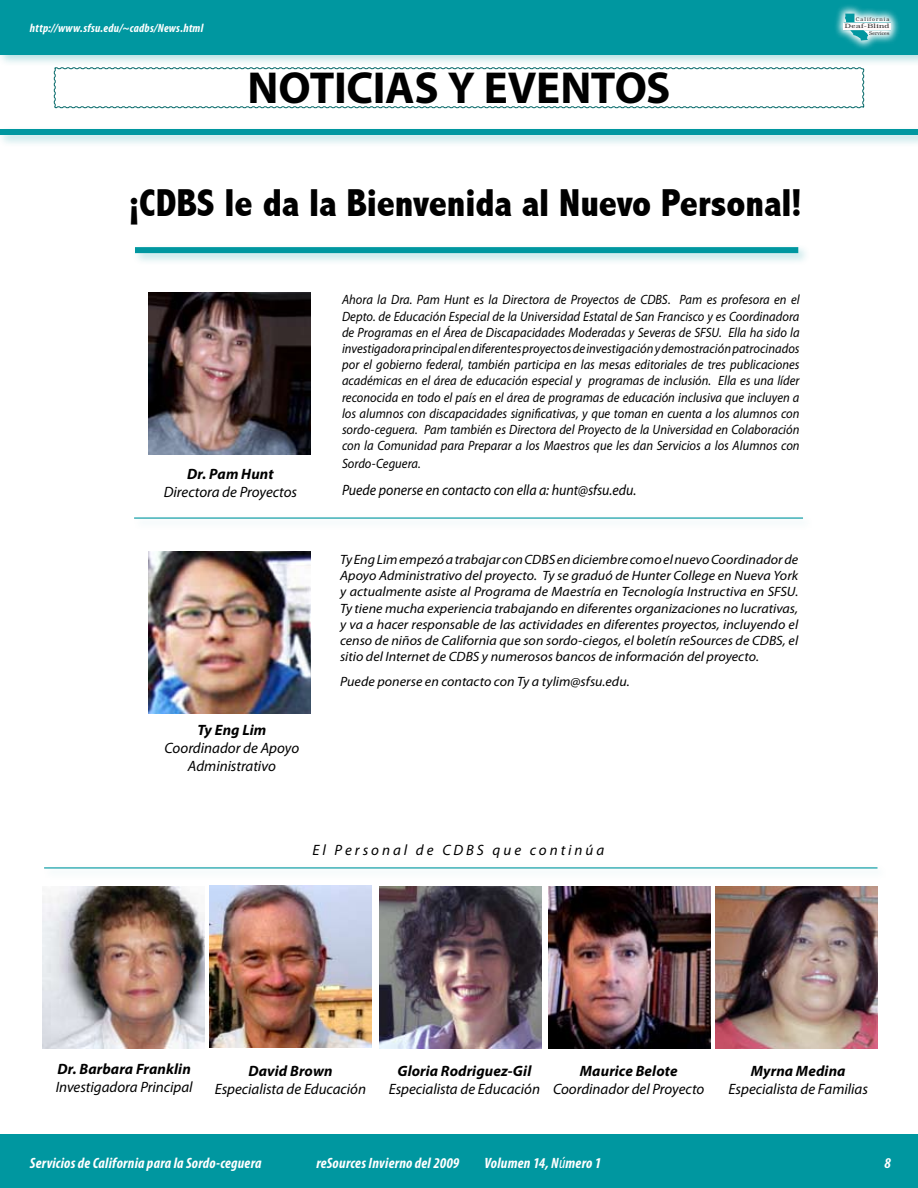
<style>
.page{position:relative;width:918px;height:1188px;background:#fff}
.page>*{position:absolute;margin:0;border:0;box-sizing:border-box;transform-origin:0 0}
.t1{font:700 45px "Myriad Pro";letter-spacing:-.01em;color:#000}
.t2{font:800 condensed 39px "Abadi";letter-spacing:-.005em;color:#000}
.t3{font:italic 15px/18px "Myriad Pro";color:#000;text-align:center}
.t4{font:italic 700 15px "Myriad Pro";letter-spacing:.005em;color:#000}
.t5{font:italic 700 condensed 15px "Myriad Pro";letter-spacing:.015em;color:#fff}
.t6{font:italic 15px "Myriad Pro";color:#000;scale:.93 1}
.t7{font:italic 15px "Myriad Pro";letter-spacing:.2em;color:#000}
.t8{font:italic 13.5px/16.2px "Myriad Pro";color:#000;text-align:justify;scale:.93 1}
.t9{font:italic 13.5px/16.2px "Myriad Pro";color:#000;text-align:justify;scale:1.04 1}
.t10{font:italic 700 condensed 12px "Myriad Pro";letter-spacing:.025em;color:#fff}
.t11{font:300 6.15px "Bookman";letter-spacing:.05em;color:#231f20;scale:1.26 1}
.t12{font:300 5.4px "Bookman";letter-spacing:.2em;color:#231f20;scale:.95 1}
.t13{font:300 5.4px "Bookman";letter-spacing:-.005em;color:#231f20;scale:.94 1}
.s1{font-weight:400;font-size:16.5px;color:#fcfcfc}
</style>
<div class="page">
<div style="left:0;top:0;width:918px;height:67px;background:#0097a0;opacity:.3"></div>
<div style="left:0;top:0;width:918px;height:54px;background:#0097a0"></div>
<svg style="left:835px;top:5px;width:64px;height:44px"></svg>
<svg style="left:845px;top:14px;width:23px;height:26px"></svg>
<hr style="left:844px;top:29px;width:47px;height:1px;background:#0097a0">
<hr style="left:844px;top:22px;width:47px;height:1px;background:#0097a0">
<div style="left:844px;top:23px;width:47px;height:6px;background:#fffafa"></div>
<div style="left:0;top:1134px;width:918px;height:54px;background:#0097a0"></div>
<div style="left:0;top:125px;width:918px;height:22px;background:#0097a0;opacity:.3"></div>
<div style="left:0;top:129px;width:918px;height:6px;background:#0097a0"></div>
<svg style="left:53px;top:67px;width:812px;height:42px"></svg>
<img style="left:148px;top:552px;width:162px;height:162px">
<img style="left:149px;top:293px;width:162px;height:162px">
<img style="left:716px;top:886px;width:162px;height:162px">
<img style="left:549px;top:886px;width:162px;height:162px">
<img style="left:380px;top:886px;width:162px;height:162px">
<img style="left:209px;top:886px;width:162px;height:162px">
<img style="left:42px;top:887px;width:162px;height:162px">
<div style="left:40px;top:864px;width:848px;height:17px;background:#0097a0;opacity:.3"></div>
<hr style="left:44px;top:867px;width:834px;height:1px;background:#0097a0">
<div style="left:130px;top:514px;width:683px;height:17px;background:#0097a0;opacity:.3"></div>
<hr style="left:134px;top:518px;width:669px;height:1px;background:#0097a0">
<div style="left:131px;top:243px;width:679px;height:23px;background:#0097a0;opacity:.3"></div>
<div style="left:135px;top:247px;width:663px;height:6px;background:#0097a0"></div>
<p class="t12" style="left:856px;top:16px;width:37px">California</p>
<p class="t10" style="left:30px;top:20px;width:175px">http://www.sfsu.edu/~cadbs/News.html</p>
<p class="t13" style="left:869px;top:30px;width:23px">Services</p>
<p class="t11" style="left:845px;top:23px;width:37px">Deaf-Blind</p>
<h1 class="t1" style="left:248px;top:58px;width:425px">NOTICIAS Y EVENTOS</h1>
<h2 class="t2" style="left:129px;top:180px;width:675px">¡CDBS le da la Bienvenida al Nuevo Personal!</h2>
<p class="t4" style="left:187px;top:464px;width:88px">Dr. Pam Hunt</p>
<p class="t3" style="left:164px;top:483px;width:135px">Directora de Proyectos</p>
<p class="t4" style="left:198px;top:720px;width:70px">Ty Eng Lim</p>
<p class="t3" style="left:165px;top:739px;width:136px">Coordinador de Apoyo<br>Administrativo</p>
<p class="t8" style="left:342px;top:292px;width:494px">Ahora la Dra. Pam Hunt es la Directora de Proyectos de CDBS. Pam es profesora en el Depto. de Educación Especial de la Universidad Estatal de San Francisco y es Coordinadora de Programas en el Área de Discapacidades Moderadas y Severas de SFSU. Ella ha sido la investigadora principal en diferentes proyectos de investigación y demostración patrocinados por el gobierno federal, también participa en las mesas editoriales de tres publicaciones académicas en el área de educación especial y programas de inclusión. Ella es una líder reconocida en todo el país en el área de programas de educación inclusiva que incluyen a los alumnos con discapacidades significativas, y que toman en cuenta a los alumnos con sordo-ceguera. Pam también es Directora del Proyecto de la Universidad en Colaboración con la Comunidad para Preparar a los Maestros que les dan Servicios a los Alumnos con</p>
<p class="t8" style="left:342px;top:455px;width:86px">Sordo-Ceguera.</p>
<p class="t6" style="left:342px;top:481px;width:318px">Puede ponerse en contacto con ella a: hunt@sfsu.edu.</p>
<p class="t9" style="left:340px;top:551px;width:442px">Ty Eng Lim empezó a trabajar con CDBS en diciembre como el nuevo Coordinador de Apoyo Administrativo del proyecto. Ty se graduó de Hunter College en Nueva York y actualmente asiste al Programa de Maestría en Tecnología Instructiva en SFSU.<br>Ty tiene mucha experiencia trabajando en diferentes organizaciones no lucrativas, y va a hacer responsable de las actividades en diferentes proyectos, incluyendo el censo de niños de California que son sordo-ciegos, el boletín reSources de CDBS, el sitio del Internet de CDBS y numerosos bancos de información del proyecto.</p>
<p class="t9" style="left:340px;top:673px;width:280px">Puede ponerse en contacto con Ty a tylim@sfsu.edu.</p>
<p class="t7" style="left:313px;top:840px;width:293px">El Personal de CDBS que continúa</p>
<p class="t4" style="left:57px;top:1060px;width:135px">Dr. Barbara Franklin</p>
<p class="t3" style="left:56px;top:1078px;width:139px">Investigadora Principal</p>
<p class="t4" style="left:248px;top:1061px;width:86px">David Brown</p>
<p class="t3" style="left:215px;top:1080px;width:153px">Especialista de Educación</p>
<p class="t4" style="left:397px;top:1061px;width:135px">Gloria Rodriguez-Gil</p>
<p class="t3" style="left:389px;top:1080px;width:153px">Especialista de Educación</p>
<p class="t4" style="left:580px;top:1061px;width:99px">Maurice Belote</p>
<p class="t3" style="left:553px;top:1080px;width:153px">Coordinador del Proyecto</p>
<p class="t4" style="left:751px;top:1061px;width:96px">Myrna Medina</p>
<p class="t3" style="left:729px;top:1080px;width:141px">Especialista de Familias</p>
<p class="t5" style="left:30px;top:1154px;width:233px">Servicios de California para la Sordo-ceguera</p>
<p class="t5" style="left:316px;top:1154px;width:144px">reSources Invierno del 2009</p>
<p class="t5" style="left:485px;top:1154px;width:118px">Volumen 14, N<span class="s1">ú</span>mero 1</p>
<p class="t5" style="left:885px;top:1154px;width:8px">8</p>
</div>
